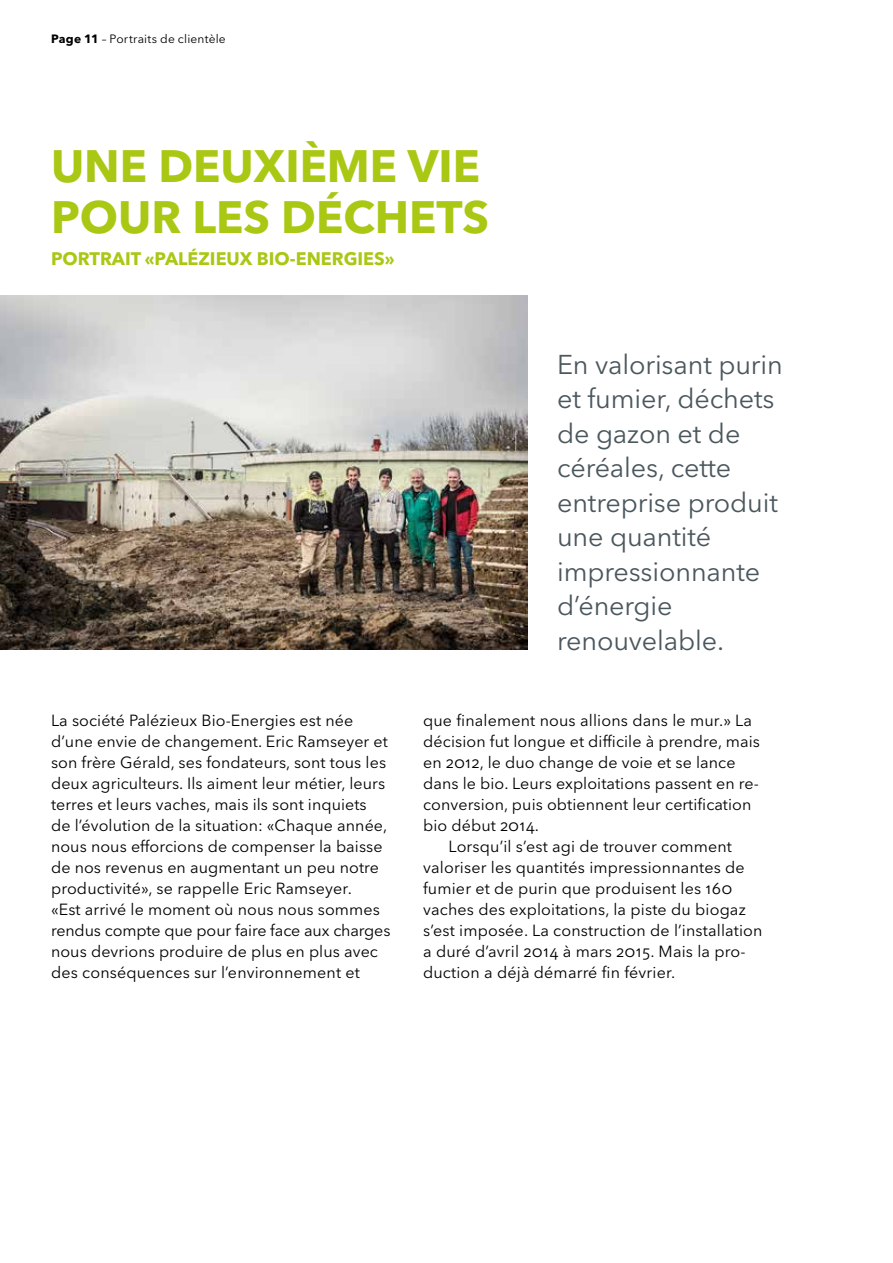
<style>
.page{position:relative;width:893px;height:1263px;background:#fff}
.page>*{position:absolute;margin:0;border:0;box-sizing:border-box;transform-origin:0 0}
.t1{font:700 45px/51px "Avenir Next LT Pro";color:#a8c813}
.t2{font:27px/34.5px "Avenir Next LT Pro";letter-spacing:-.005em;color:#4a575d}
.t3{font:700 18px "Avenir Next LT Pro";color:#a8c813}
.t4{font:16.05px/21px "Avenir Next LT Pro";letter-spacing:.005em;color:#000}
.t5{font:12px "Avenir Next LT Pro";letter-spacing:.015em;color:#000}
.s1{font-weight:700}
</style>
<div class="page">
<img style="left:0;top:296px;width:528px;height:354px">
<p class="t5" style="left:51px;top:32px;width:176px"><span class="s1">Page 11</span> – Portraits de clientèle</p>
<h1 class="t1" style="left:51px;top:140px;width:440px">UNE DEUXIÈME VIE<br>POUR LES DÉCHETS</h1>
<p class="t3" style="left:51px;top:248px;width:345px">PORTRAIT «PALÉZIEUX BIO-ENERGIES»</p>
<h2 class="t2" style="left:557px;top:347px;width:227px">En valorisant purin et fumier, déchets de gazon et de céréales, cette entreprise produit une quantité impressionnante d’énergie renouvelable.</h2>
<p class="t4" style="left:51px;top:710px;width:341px">La société Palézieux Bio-Energies est née d’une envie de changement. Eric Ramseyer et son frère Gérald, ses fondateurs, sont tous les deux agriculteurs. Ils aiment leur métier, leurs terres et leurs vaches, mais ils sont inquiets<br>de l’évolution de la situation: «Chaque année, nous nous efforcions de compenser la baisse de nos revenus en augmentant un peu notre productivité», se rappelle Eric Ramseyer.<br>«Est arrivé le moment où nous nous sommes rendus compte que pour faire face aux charges nous devrions produire de plus en plus avec des conséquences sur l’environnement et</p>
<p class="t4" style="left:423px;top:710px;width:330px">que finalement nous allions dans le mur.» La</p>
<p class="t4" style="left:423px;top:731px;width:338px">décision fut longue et difficile à prendre, mais</p>
<p class="t4" style="left:423px;top:752px;width:314px">en 2012, le duo change de voie et se lance</p>
<p class="t4" style="left:423px;top:773px;width:337px">dans le bio. Leurs exploitations passent en re-</p>
<p class="t4" style="left:423px;top:794px;width:330px">conversion, puis obtiennent leur certification</p>
<p class="t4" style="left:423px;top:815px;width:117px">bio début 2014.</p>
<p class="t4" style="left:449px;top:836px;width:285px">Lorsqu’il s’est agi de trouver comment</p>
<p class="t4" style="left:423px;top:857px;width:323px">valoriser les quantités impressionnantes de</p>
<p class="t4" style="left:423px;top:878px;width:311px">fumier et de purin que produisent les 160</p>
<p class="t4" style="left:423px;top:899px;width:324px">vaches des exploitations, la piste du biogaz</p>
<p class="t4" style="left:423px;top:920px;width:341px">s’est imposée. La construction de l’installation</p>
<p class="t4" style="left:423px;top:941px;width:324px">a duré d’avril 2014 à mars 2015. Mais la pro-</p>
<p class="t4" style="left:423px;top:962px;width:254px">duction a déjà démarré fin février.</p>
</div>
